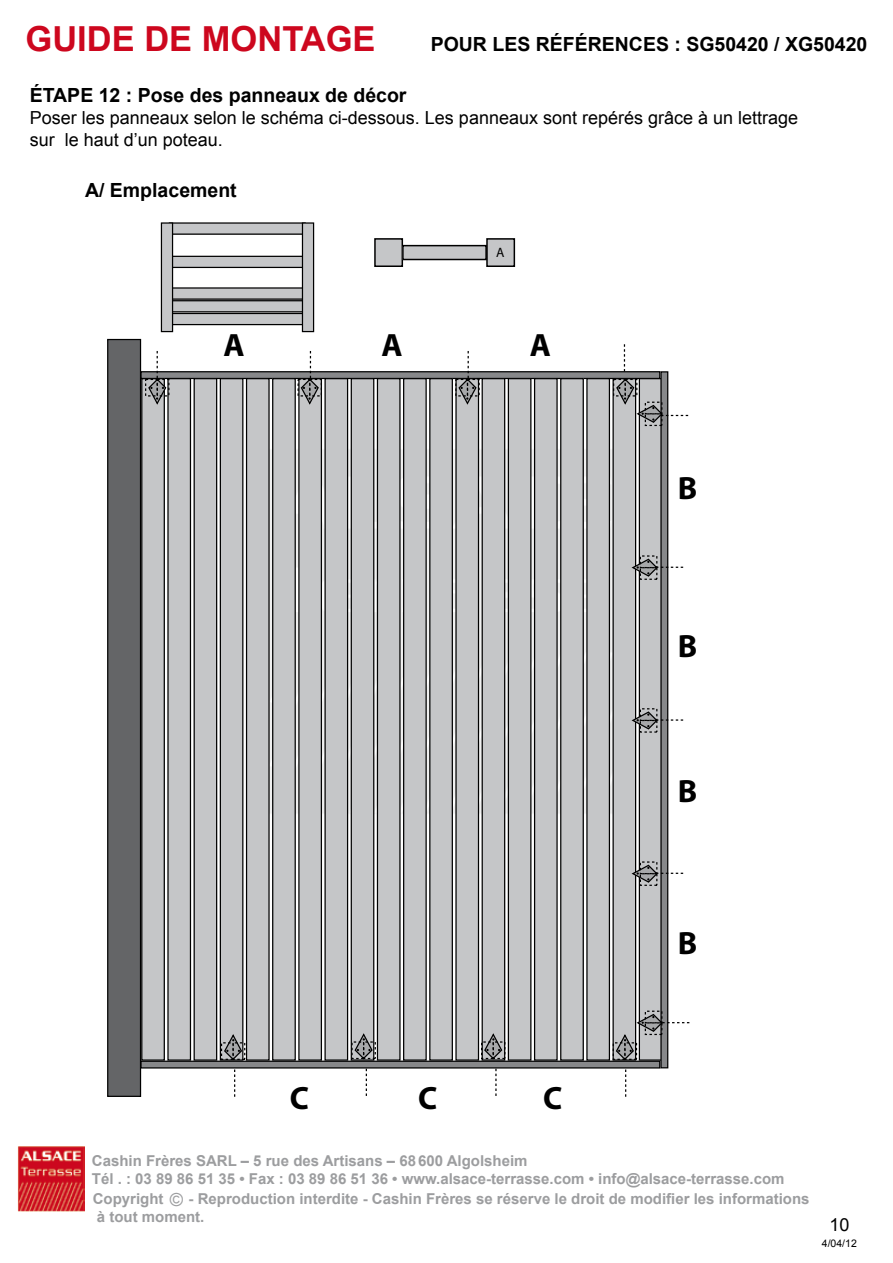
<style>
.page{position:relative;width:893px;height:1263px;background:#fff}
.page>*{position:absolute;margin:0;border:0;box-sizing:border-box;transform-origin:0 0}
.t1{font:700 34.5px "Arial";color:#cd071e}
.t2{font:700 32.25px "Myriad";color:#000}
.t3{font:700 19.5px "Arial";color:#000}
.t4{font:18px/21.6px "Arial";color:#000}
.t5{font:18px "Arial";color:#9c9d9f}
.t6{font:700 15px/18px "Arial";color:#9c9d9f}
.t7{font:13.65px "Myriad Pro";color:#000}
.t8{font:10.5px "Arial";color:#000}
</style>
<div class="page">
<img style="left:270px;top:443px;width:342px;height:376px">
<img style="left:17px;top:1146px;width:67px;height:66px">
<div style="left:169px;top:223px;width:136px;height:11px;background:#c5c6c8"></div>
<div style="left:169px;top:222px;width:137px;height:13px;border:1px solid #000"></div>
<div style="left:169px;top:313px;width:137px;height:12px;background:#c5c6c8;border:1px solid #000"></div>
<div style="left:169px;top:301px;width:136px;height:11px;background:#c5c6c8"></div>
<div style="left:169px;top:300px;width:137px;height:12px;border:1px solid #000"></div>
<div style="left:169px;top:288px;width:136px;height:11px;background:#c5c6c8"></div>
<div style="left:169px;top:287px;width:137px;height:13px;border:1px solid #000"></div>
<div style="left:169px;top:256px;width:136px;height:11px;background:#c5c6c8"></div>
<div style="left:169px;top:256px;width:137px;height:12px;border:1px solid #000"></div>
<div style="left:161px;top:223px;width:12px;height:109px;background:#c5c6c8"></div>
<div style="left:161px;top:222px;width:12px;height:110px;border:1px solid #000"></div>
<div style="left:302px;top:223px;width:12px;height:109px;background:#c5c6c8"></div>
<div style="left:302px;top:222px;width:12px;height:110px;border:1px solid #000"></div>
<div style="left:108px;top:339px;width:33px;height:757px;background:#646567"></div>
<div style="left:107px;top:339px;width:34px;height:758px;border:1px solid #000"></div>
<div style="left:140px;top:371px;width:520px;height:8px;background:#87888a;border:1px solid #000"></div>
<div style="left:141px;top:1061px;width:519px;height:7px;background:#87888a"></div>
<div style="left:140px;top:1060px;width:520px;height:8px;border:1px solid #000"></div>
<div style="left:142px;top:379px;width:22px;height:681px;background:#c5c6c8"></div>
<div style="left:141px;top:378px;width:24px;height:683px;border:1px solid #000"></div>
<div style="left:168px;top:379px;width:22px;height:681px;background:#c5c6c8"></div>
<div style="left:167px;top:378px;width:24px;height:683px;border:1px solid #000"></div>
<div style="left:194px;top:379px;width:23px;height:681px;background:#c5c6c8"></div>
<div style="left:194px;top:378px;width:23px;height:683px;border:1px solid #000"></div>
<div style="left:220px;top:379px;width:23px;height:681px;background:#c5c6c8"></div>
<div style="left:220px;top:378px;width:23px;height:683px;border:1px solid #000"></div>
<div style="left:247px;top:379px;width:22px;height:681px;background:#c5c6c8"></div>
<div style="left:246px;top:378px;width:24px;height:683px;border:1px solid #000"></div>
<div style="left:273px;top:379px;width:22px;height:681px;background:#c5c6c8"></div>
<div style="left:272px;top:378px;width:24px;height:683px;border:1px solid #000"></div>
<div style="left:299px;top:379px;width:22px;height:681px;background:#c5c6c8"></div>
<div style="left:298px;top:378px;width:24px;height:683px;border:1px solid #000"></div>
<div style="left:325px;top:379px;width:23px;height:681px;background:#c5c6c8"></div>
<div style="left:324px;top:378px;width:24px;height:683px;border:1px solid #000"></div>
<div style="left:351px;top:379px;width:23px;height:681px;background:#c5c6c8"></div>
<div style="left:351px;top:378px;width:23px;height:683px;border:1px solid #000"></div>
<div style="left:377px;top:379px;width:23px;height:681px;background:#c5c6c8"></div>
<div style="left:377px;top:378px;width:24px;height:683px;border:1px solid #000"></div>
<div style="left:404px;top:379px;width:22px;height:681px;background:#c5c6c8"></div>
<div style="left:403px;top:378px;width:24px;height:683px;border:1px solid #000"></div>
<div style="left:430px;top:379px;width:22px;height:681px;background:#c5c6c8"></div>
<div style="left:429px;top:378px;width:24px;height:683px;border:1px solid #000"></div>
<div style="left:456px;top:379px;width:22px;height:681px;background:#c5c6c8"></div>
<div style="left:455px;top:378px;width:24px;height:683px;border:1px solid #000"></div>
<div style="left:482px;top:379px;width:23px;height:681px;background:#c5c6c8"></div>
<div style="left:482px;top:378px;width:23px;height:683px;border:1px solid #000"></div>
<div style="left:508px;top:379px;width:23px;height:681px;background:#c5c6c8"></div>
<div style="left:508px;top:378px;width:23px;height:683px;border:1px solid #000"></div>
<div style="left:535px;top:379px;width:22px;height:681px;background:#c5c6c8"></div>
<div style="left:534px;top:378px;width:24px;height:683px;border:1px solid #000"></div>
<div style="left:561px;top:379px;width:22px;height:681px;background:#c5c6c8"></div>
<div style="left:560px;top:378px;width:24px;height:683px;border:1px solid #000"></div>
<div style="left:587px;top:379px;width:22px;height:681px;background:#c5c6c8"></div>
<div style="left:586px;top:378px;width:24px;height:683px;border:1px solid #000"></div>
<div style="left:613px;top:379px;width:23px;height:681px;background:#c5c6c8"></div>
<div style="left:612px;top:378px;width:24px;height:683px;border:1px solid #000"></div>
<div style="left:639px;top:379px;width:23px;height:681px;background:#c5c6c8"></div>
<div style="left:639px;top:378px;width:23px;height:683px;border:1px solid #000"></div>
<div style="left:661px;top:372px;width:7px;height:696px;background:#87888a"></div>
<div style="left:660px;top:371px;width:8px;height:697px;border:1px solid #000"></div>
<div style="left:645px;top:1010px;width:17px;height:13px;border:1px dashed #000"></div>
<div style="left:645px;top:413px;width:17px;height:13px;border:1px dashed #000"></div>
<div style="left:640px;top:567px;width:17px;height:13px;border:1px dashed #000"></div>
<svg style="left:631px;top:558px;width:52px;height:19px"></svg>
<svg style="left:624px;top:344px;width:1px;height:27px"></svg>
<div style="left:157px;top:379px;width:12px;height:17px;border:1px dashed #000"></div>
<div style="left:145px;top:379px;width:13px;height:17px;border:1px dashed #000"></div>
<svg style="left:615px;top:378px;width:73px;height:46px"></svg>
<div style="left:625px;top:379px;width:12px;height:17px;border:1px dashed #000"></div>
<div style="left:613px;top:379px;width:13px;height:17px;border:1px dashed #000"></div>
<div style="left:467px;top:379px;width:13px;height:17px;border:1px dashed #000"></div>
<div style="left:455px;top:379px;width:13px;height:17px;border:1px dashed #000"></div>
<div style="left:309px;top:379px;width:13px;height:17px;border:1px dashed #000"></div>
<div style="left:298px;top:379px;width:12px;height:17px;border:1px dashed #000"></div>
<svg style="left:147px;top:351px;width:20px;height:55px"></svg>
<svg style="left:300px;top:351px;width:20px;height:54px"></svg>
<svg style="left:458px;top:351px;width:19px;height:54px"></svg>
<svg style="left:223px;top:1033px;width:20px;height:28px"></svg>
<div style="left:221px;top:1042px;width:13px;height:18px;border:1px dashed #000"></div>
<div style="left:233px;top:1042px;width:12px;height:18px;border:1px dashed #000"></div>
<svg style="left:234px;top:1069px;width:1px;height:28px"></svg>
<svg style="left:354px;top:1032px;width:19px;height:28px"></svg>
<div style="left:351px;top:1041px;width:13px;height:18px;border:1px dashed #000"></div>
<div style="left:363px;top:1041px;width:13px;height:18px;border:1px dashed #000"></div>
<svg style="left:366px;top:1068px;width:1px;height:28px"></svg>
<svg style="left:483px;top:1032px;width:20px;height:28px"></svg>
<div style="left:481px;top:1041px;width:13px;height:18px;border:1px dashed #000"></div>
<div style="left:493px;top:1041px;width:12px;height:18px;border:1px dashed #000"></div>
<svg style="left:495px;top:1068px;width:2px;height:28px"></svg>
<svg style="left:615px;top:1013px;width:74px;height:48px"></svg>
<div style="left:613px;top:1042px;width:12px;height:18px;border:1px dashed #000"></div>
<div style="left:624px;top:1042px;width:13px;height:18px;border:1px dashed #000"></div>
<svg style="left:625px;top:1069px;width:1px;height:28px"></svg>
<div style="left:640px;top:708px;width:17px;height:13px;border:1px dashed #000"></div>
<svg style="left:631px;top:711px;width:52px;height:19px"></svg>
<div style="left:640px;top:873px;width:17px;height:13px;border:1px dashed #000"></div>
<svg style="left:631px;top:864px;width:52px;height:19px"></svg>
<div style="left:375px;top:239px;width:27px;height:27px;background:#c5c6c8"></div>
<div style="left:374px;top:238px;width:29px;height:29px;border:2px solid #000"></div>
<div style="left:487px;top:239px;width:27px;height:27px;background:#c5c6c8"></div>
<div style="left:486px;top:238px;width:29px;height:29px;border:2px solid #000"></div>
<div style="left:403px;top:246px;width:83px;height:13px;background:#c5c6c8"></div>
<div style="left:402px;top:245px;width:85px;height:15px;border:2px solid #000"></div>
<h1 class="t1" style="left:26px;top:16px;width:352px">GUIDE DE MONTAGE</h1>
<h3 class="t3" style="left:431px;top:31px;width:438px">POUR LES RÉFÉRENCES : SG50420 / XG50420</h3>
<h3 class="t3" style="left:30px;top:82px;width:38px">ÉTAPE</h3>
<h3 class="t3" style="left:99px;top:82px;width:309px">12 : Pose des panneaux de décor</h3>
<p class="t4" style="left:30px;top:107px;width:770px">Poser les panneaux selon le schéma ci-dessous. Les panneaux sont repérés grâce à un lettrage sur le haut d’un poteau.</p>
<h3 class="t3" style="left:85px;top:177px;width:153px">A/ Emplacement</h3>
<p class="t7" style="left:496px;top:244px;width:10px">A</p>
<h2 class="t2" style="left:223px;top:328px;width:23px">A</h2>
<h2 class="t2" style="left:382px;top:328px;width:23px">A</h2>
<h2 class="t2" style="left:530px;top:328px;width:23px">A</h2>
<h2 class="t2" style="left:678px;top:471px;width:21px">B</h2>
<h2 class="t2" style="left:678px;top:630px;width:21px">B</h2>
<h2 class="t2" style="left:678px;top:775px;width:21px">B</h2>
<h2 class="t2" style="left:678px;top:926px;width:21px">B</h2>
<h2 class="t2" style="left:290px;top:1081px;width:21px">C</h2>
<h2 class="t2" style="left:418px;top:1081px;width:21px">C</h2>
<h2 class="t2" style="left:543px;top:1081px;width:21px">C</h2>
<p class="t6" style="left:92px;top:1152px;width:694px">Cashin Frères SARL – 5 rue des Artisans – 68600 Algolsheim<br>Tél . : 03 89 86 51 35 • Fax : 03 89 86 51 36 • www.alsace-terrasse.com • info@alsace-terrasse.com</p>
<p class="t6" style="left:93px;top:1190px;width:72px">Copyright</p>
<p class="t6" style="left:97px;top:1190px;width:714px;text-indent:92px">- Reproduction interdite - Cashin Frères se réserve le droit de modifier les informations à tout moment.</p>
<p class="t5" style="left:170px;top:1188px;width:15px">©</p>
<p class="t4" style="left:829px;top:1213px;width:22px">10</p>
<p class="t8" style="left:822px;top:1236px;width:37px">4/04/12</p>
</div>
